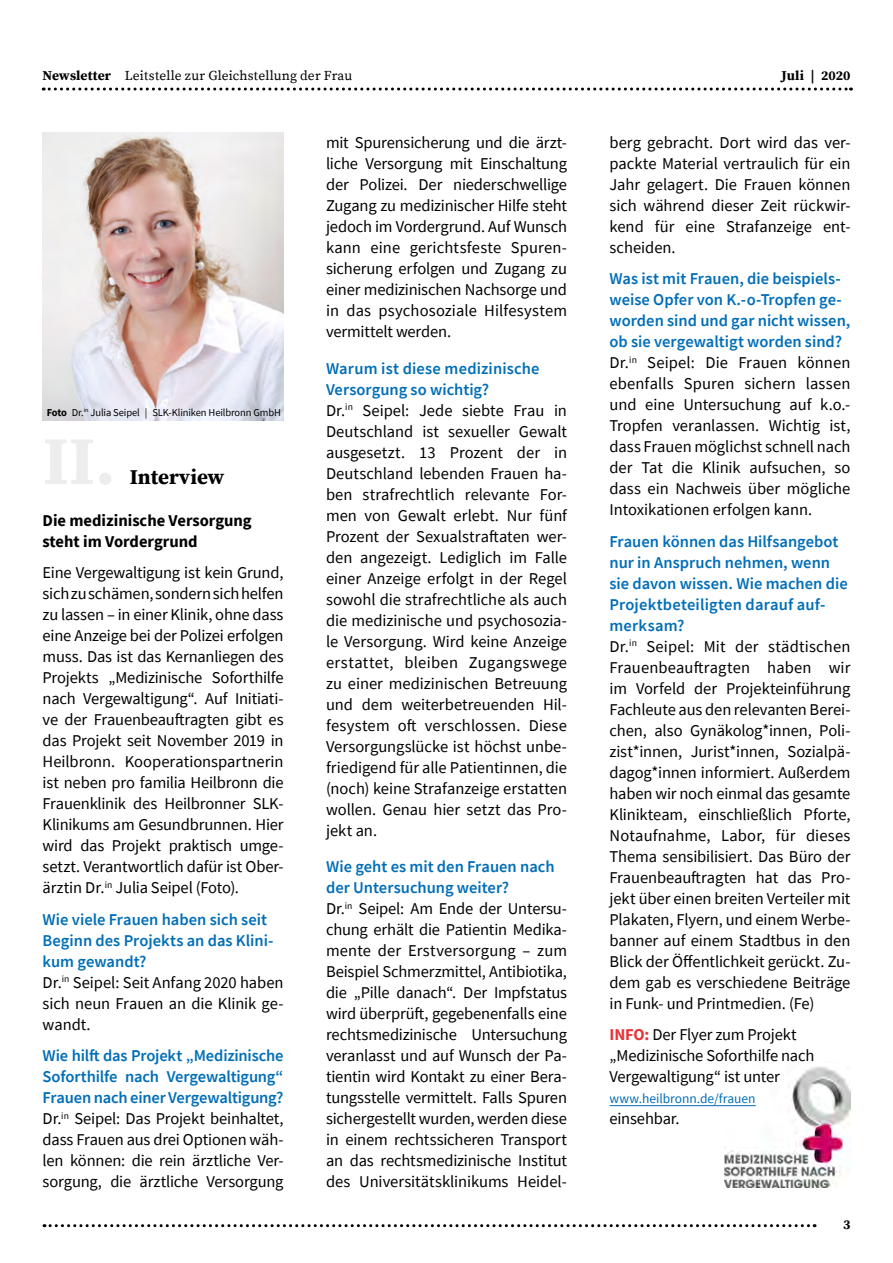
<style>
.page{position:relative;width:893px;height:1263px;background:#fff}
.page>*{position:absolute;margin:0;border:0;box-sizing:border-box;transform-origin:0 0}
.t1{font:700 21px "Source Serif Pro";color:#000}
.t2{font:16.5px/21px "Source Sans Pro";letter-spacing:-.005em;color:#000}
.t3{font:600 16.5px/21px "Source Sans Pro";color:#006eb7}
.t4{font:700 16.5px/21px "Source Sans Pro";color:#000}
.t5{font:13.5px "Source Serif Pro";letter-spacing:.01em;color:#000}
.t6{font:13.5px "Source Sans Pro";color:#006eb7}
.t7{font:700 13.5px "Source Serif Pro";letter-spacing:.005em;color:#000}
.t8{font:10.5px "Source Sans Pro";letter-spacing:-.01em;color:#000}
.s1{font-weight:700}
.s2{font-weight:400;color:#000}
.s3{font-weight:600;color:#006eb7}
.s4{font-weight:700;color:#e73439}
</style>
<div class="page">
<img style="left:42px;top:132px;width:242px;height:289px">
<img style="left:725px;top:1066px;width:126px;height:121px">
<hr style="left:609px;top:1105px;width:147px;height:1px;background:#006eb7">
<svg style="left:43px;top:88px;width:808px;height:3px"></svg>
<svg style="left:44px;top:1224px;width:771px;height:3px"></svg>
<p class="t5" style="left:43px;top:66px;width:311px"><span class="s1">Newsletter</span> Leitstelle zur Gleichstellung der Frau</p>
<p class="t7" style="left:782px;top:66px;width:70px">Juli | 2020</p>
<p class="t8" style="left:47px;top:406px;width:236px"><span class="s1">Foto</span> Dr.<sup>in</sup> Julia Seipel | SLK-Kliniken Heilbronn GmbH</p>
<p class="t1" style="left:130px;top:462px;width:96px">Interview</p>
<p class="t4" style="left:43px;top:510px;width:211px">Die medizinische Versorgung steht im Vordergrund</p>
<p class="t2" style="left:43px;top:562px;width:242px;text-align:justify">Eine Vergewaltigung ist kein Grund, sich zu schämen, sondern sich helfen zu lassen – in einer Klinik, ohne dass eine Anzeige bei der Polizei erfolgen muss. Das ist das Kernanliegen des Projekts „Medizinische Soforthilfe nach Vergewaltigung“. Auf Initiati&shy;ve der Frauenbeauftragten gibt es das Projekt seit November 2019 in Heilbronn. Kooperationspartnerin ist neben pro familia Heilbronn die Frauenklinik des Heilbronner SLK-Klinikums am Gesundbrunnen. Hier wird das Projekt praktisch umge&shy;setzt. Verantwortlich dafür ist Ober&shy;ärztin Dr.<sup>in</sup> Julia Seipel (Foto).</p>
<p class="t3" style="left:43px;top:909px;width:242px">Wie viele Frauen haben sich seit<br>Beginn des Projekts an das Klini&shy;kum gewandt?<br><span class="s2">Dr.</span><sup>in</sup> <span class="s2">Seipel: Seit Anfang 2020 haben sich neun Frauen an die Klinik ge&shy;wandt.</span></p>
<p class="t2" style="left:43px;top:1045px;width:242px;text-align:justify"><span class="s3">Wie hilft das Projekt „Medizinische Soforthilfe nach Vergewaltigung“ Frauen nach einer Vergewaltigung?<br></span>Dr.<sup>in</sup> Seipel: Das Projekt beinhaltet, dass Frauen aus drei Optionen wäh&shy;len können: die rein ärztliche Ver&shy;sorgung, die ärztliche Versorgung</p>
<p class="t2" style="left:326px;top:132px;width:242px;text-align:justify">mit Spurensicherung und die ärzt&shy;liche Versorgung mit Einschaltung der Polizei. Der niederschwellige Zugang zu medizinischer Hilfe steht jedoch im Vordergrund. Auf Wunsch kann eine gerichtsfeste Spuren&shy;sicherung erfolgen und Zugang zu einer medizinischen Nachsorge und in das psychosoziale Hilfesystem vermittelt werden.</p>
<p class="t2" style="left:326px;top:357px;width:242px"><span class="s3">Warum ist diese medizinische<br>Versorgung so wichtig?<br></span>Dr.<sup>in</sup> Seipel: Jede siebte Frau in<br>Deutschland ist sexueller Gewalt ausgesetzt. 13 Prozent der in<br>Deutschland lebenden Frauen ha&shy;ben strafrechtlich relevante For&shy;men von Gewalt erlebt. Nur fünf<br>Prozent der Sexualstraftaten wer&shy;den angezeigt. Lediglich im Falle einer Anzeige erfolgt in der Regel sowohl die strafrechtliche als auch die medizinische und psychosozia&shy;le Versorgung. Wird keine Anzeige erstattet, bleiben Zugangswege zu einer medizinischen Betreuung und dem weiterbetreuenden Hil&shy;fesystem oft verschlossen. Diese<br>Versorgungslücke ist höchst unbe&shy;friedigend für alle Patientinnen, die (noch) keine Strafanzeige erstatten wollen. Genau hier setzt das Pro&shy;jekt an.</p>
<p class="t2" style="left:326px;top:856px;width:242px"><span class="s3">Wie geht es mit den Frauen nach der Untersuchung weiter?<br></span>Dr.<sup>in</sup> Seipel: Am Ende der Untersu&shy;chung erhält die Patientin Medika&shy;mente der Erstversorgung – zum Beispiel Schmerzmittel, Antibiotika, die „Pille danach“. Der Impfstatus wird überprüft, gegebenenfalls eine rechtsmedizinische Untersuchung veranlasst und auf Wunsch der Pa&shy;tientin wird Kontakt zu einer Bera&shy;tungsstelle vermittelt. Falls Spuren sichergestellt wurden, werden diese in einem rechtssicheren Transport an das rechtsmedizinische Institut des Universitätsklinikums Heidel-</p>
<p class="t2" style="left:609px;top:132px;width:242px;text-align:justify">berg gebracht. Dort wird das ver&shy;packte Material vertraulich für ein Jahr gelagert. Die Frauen können sich während dieser Zeit rückwir&shy;kend für eine Strafanzeige ent&shy;scheiden.</p>
<p class="t2" style="left:609px;top:268px;width:242px"><span class="s3">Was ist mit Frauen, die beispiels&shy;weise Opfer von K.-o-Tropfen ge&shy;worden sind und gar nicht wissen, ob sie vergewaltigt worden sind?<br></span>Dr.<sup>in</sup> Seipel: Die Frauen können ebenfalls Spuren sichern lassen und eine Untersuchung auf k.o.- Tropfen veranlassen. Wichtig ist, dass Frauen möglichst schnell nach der Tat die Klinik aufsuchen, so dass ein Nachweis über mögliche Intoxikationen erfolgen kann.</p>
<p class="t2" style="left:609px;top:531px;width:242px"><span class="s3">Frauen können das Hilfsangebot nur in Anspruch nehmen, wenn sie davon wissen. Wie machen die<br>Projektbeteiligten darauf auf&shy;merksam?<br></span>Dr.<sup>in</sup> Seipel: Mit der städtischen<br>Frauenbeauftragten haben wir im Vorfeld der Projekteinführung<br>Fachleute aus den relevanten Berei&shy;chen, also Gynäkolog*innen, Poli&shy;zist*innen, Jurist*innen, Sozialpä&shy;dagog*innen informiert. Außerdem haben wir noch einmal das gesamte<br>Klinikteam, einschließlich Pforte,<br>Notaufnahme, Labor, für dieses<br>Thema sensibilisiert. Das Büro der<br>Frauenbeauftragten hat das Pro&shy;jekt über einen breiten Verteiler mit<br>Plakaten, Flyern, und einem Werbe&shy;banner auf einem Stadtbus in den<br>Blick der Öffentlichkeit gerückt. Zu&shy;dem gab es verschiedene Beiträge in Funk- und Printmedien. (Fe)</p>
<p class="t2" style="left:609px;top:1024px;width:206px"><span class="s4">INFO:</span> Der Flyer zum Projekt „Medizinische Soforthilfe nach<br>Vergewaltigung“ ist unter</p>
<p class="t6" style="left:609px;top:1090px;width:148px">www.heilbronn.de/frauen</p>
<p class="t2" style="left:609px;top:1108px;width:72px">einsehbar.</p>
<p class="t7" style="left:843px;top:1215px;width:9px">3</p>
</div>
